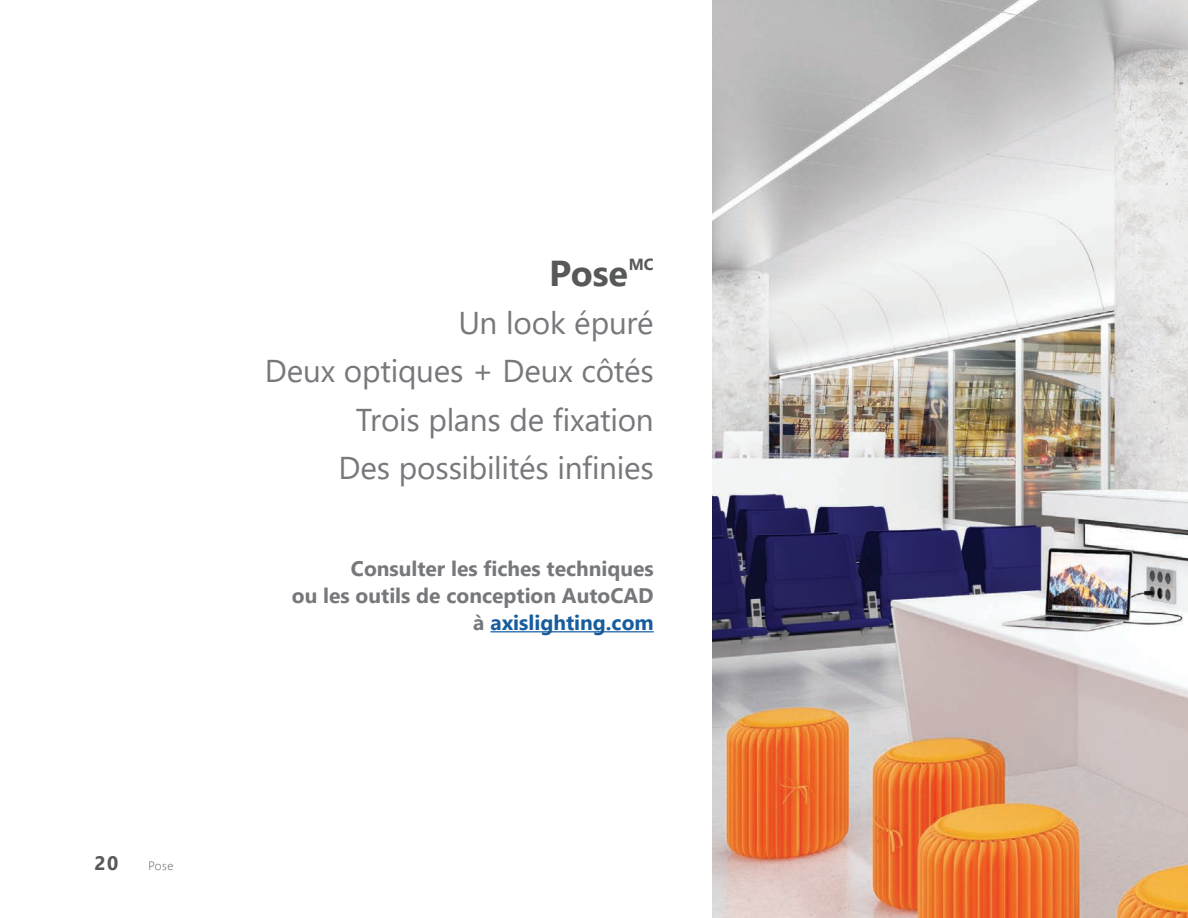
<style>
.page{position:relative;width:1188px;height:918px;background:#fff}
.page>*{position:absolute;margin:0;border:0;box-sizing:border-box;transform-origin:0 0}
.Title2{font:700 36px "Segoe UI";color:#57585a}
.Title2-2{font:31.5px "Segoe UI";letter-spacing:-.01em;color:#76787b}
.text{font:700 21px/27px "Segoe UI";color:#76787b;text-align:right}
.t1{font:700 19.5px "Segoe UI";color:#57585a}
.Title2-3{font:700 16.05px "Segoe UI";color:#57585a}
.t2{font:300 12px "Segoe UI";color:#57585a}
.s1{color:#175d9e}
</style>
<div class="page">
<hr style="left:490px;top:631px;width:164px;height:1px;background:#175d9e">
<img style="left:713px;top:0;width:475px;height:918px">
<p class="t1" style="left:94px;top:844px;width:25px">20</p>
<p class="t2" style="left:148px;top:854px;width:27px">Pose</p>
<p class="Title2" style="left:549px;top:240px;width:80px">Pose</p>
<p class="Title2-3" style="left:629px;top:249px;width:26px">MC</p>
<p class="Title2-2" style="left:458px;top:294px;width:197px">Un look épuré</p>
<p class="Title2-2" style="left:265px;top:342px;width:391px">Deux optiques + Deux côtés</p>
<p class="Title2-2" style="left:356px;top:390px;width:299px">Trois plans de fixation</p>
<p class="Title2-2" style="left:339px;top:438px;width:317px">Des possibilités infinies</p>
<p class="text" style="left:292px;top:553px;width:363px">Consulter les fiches techniques<br>ou les outils de conception AutoCAD à <span class="s1">axislighting.com</span></p>
</div>
